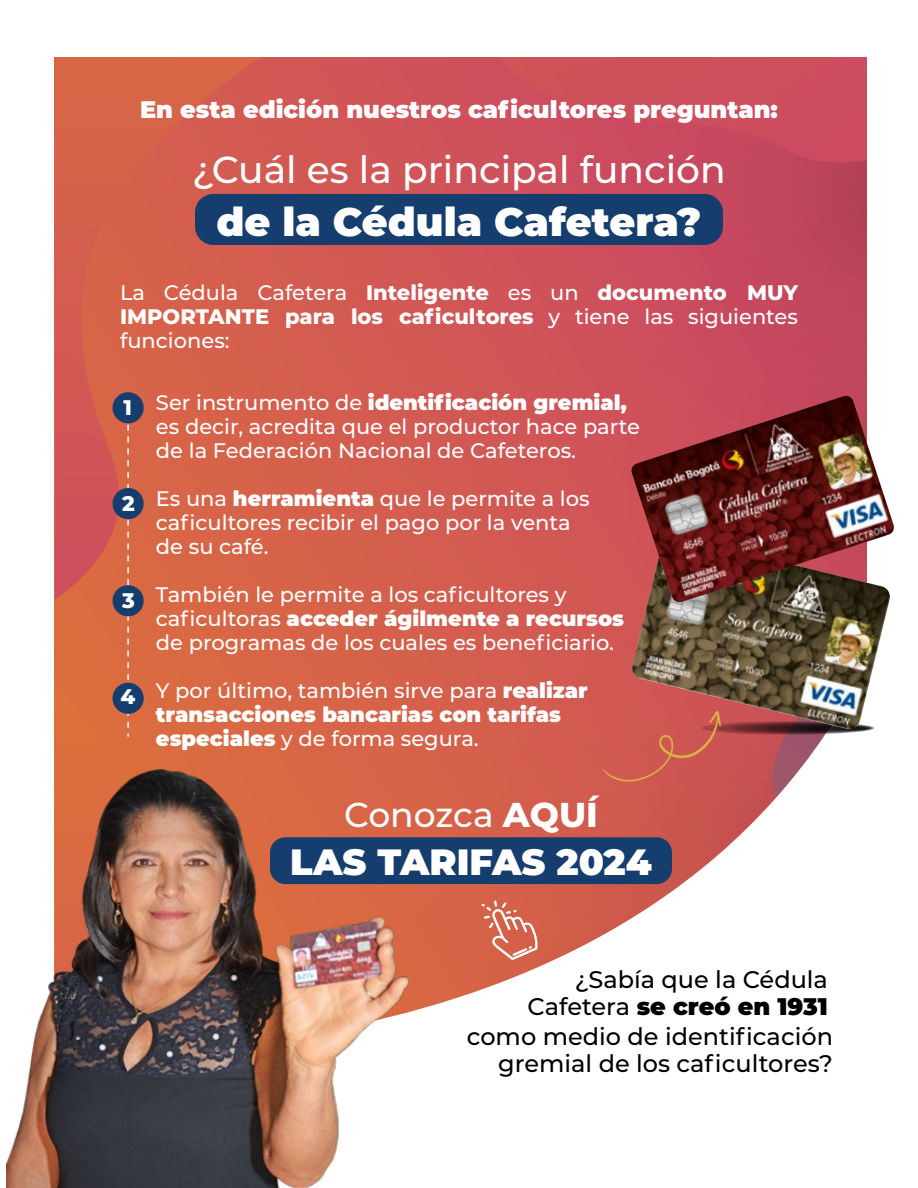
<style>
.page{position:relative;width:918px;height:1188px;background:#fff}
.page>*{position:absolute;margin:0;border:0;box-sizing:border-box;transform-origin:0 0}
.t1{font:900 39.75px "Montserrat";color:#fff}
.t2{font:500 37.65px "Montserrat";color:#fff}
.t3{font:900 36.45px "Montserrat";color:#fff}
.t4{font:500 34.5px "Montserrat";letter-spacing:-.005em;color:#fff}
.t5{font:500 24px/27px "Montserrat";color:#000;text-align:right}
.t6{font:900 24px "Montserrat";color:#fff}
.t7{font:800 21.15px "Montserrat";color:#fff}
.t8{font:500 21px/24px "Montserrat";color:#fff}
.t9{font:800 21px/24px "Montserrat";color:#fff;text-align:justify}
.t10{font:900 21px/24px "Montserrat";color:#fff}
.s1{font-weight:500}
.s2{font-weight:900}
.s3{font-weight:800}
</style>
<div class="page">
<div style="left:55px;top:57px;width:812px;height:1037px;background:#d25953"></div>
<div style="left:54px;top:57px;width:207px;height:542px;background:#d6624a"></div>
<svg style="left:579px;top:197px;width:288px;height:199px"></svg>
<svg style="left:467px;top:57px;width:400px;height:140px"></svg>
<svg style="left:156px;top:657px;width:714px;height:437px;fill:#fff"></svg>
<svg style="left:702px;top:721px;width:173px;height:14px"></svg>
<div style="left:718px;top:722px;width:156px;height:12px;background:#883639;border-radius:50%"></div>
<svg style="left:733px;top:723px;width:140px;height:11px"></svg>
<svg style="left:749px;top:723px;width:123px;height:10px"></svg>
<div style="left:765px;top:724px;width:106px;height:8px;background:#441a1d;border-radius:50%"></div>
<svg style="left:781px;top:725px;width:89px;height:7px"></svg>
<div style="left:796px;top:725px;width:74px;height:6px;background:#1f0f15;border-radius:50%"></div>
<svg style="left:812px;top:726px;width:57px;height:5px"></svg>
<img style="left:631px;top:603px;width:258px;height:127px">
<img style="left:631px;top:396px;width:263px;height:207px">
<div style="left:195px;top:194px;width:528px;height:51px;background:#153e6f;border-radius:18px"></div>
<div style="left:270px;top:837px;width:402px;height:47px;background:#153e6f;border-radius:15px"></div>
<svg style="left:55px;top:413px;width:101px;height:339px"></svg>
<div style="left:113px;top:392px;width:31px;height:31px;background:#153e6f;border-radius:50%"></div>
<div style="left:113px;top:488px;width:31px;height:31px;background:#153e6f;border-radius:50%"></div>
<div style="left:113px;top:585px;width:31px;height:31px;background:#153e6f;border-radius:50%"></div>
<div style="left:113px;top:683px;width:31px;height:31px;background:#153e6f;border-radius:50%"></div>
<svg style="left:482px;top:900px;width:56px;height:60px"></svg>
<svg style="left:603px;top:711px;width:118px;height:71px"></svg>
<img style="left:6px;top:752px;width:410px;height:436px">
<p class="t6" style="left:140px;top:91px;width:639px">En esta edición nuestros caficultores preguntan:</p>
<h2 class="t2" style="left:192px;top:143px;width:535px">¿Cuál es la principal función</h2>
<h1 class="t1" style="left:217px;top:192px;width:486px">de la Cédula Cafetera?</h1>
<p class="t9" style="left:120px;top:280px;width:680px"><span class="s1">La Cédula Cafetera</span> Inteligente <span class="s1">es un</span> documento MUY IMPORTANTE para los caficultores <span class="s1">y tiene las siguientes funciones:</span></p>
<p class="t7" style="left:124px;top:392px;width:10px">1</p>
<p class="t7" style="left:122px;top:488px;width:14px">2</p>
<p class="t7" style="left:122px;top:585px;width:14px">3</p>
<p class="t7" style="left:121px;top:681px;width:16px">4</p>
<p class="t8" style="left:156px;top:389px;width:485px">Ser instrumento de <span class="s2">identificación gremial, </span>es decir, acredita que el productor hace parte de la Federación Nacional de Cafeteros.</p>
<p class="t8" style="left:156px;top:485px;width:435px">Es una <span class="s2">herramienta</span> que le permite a los caficultores recibir el pago por la venta de su café.</p>
<p class="t8" style="left:156px;top:581px;width:470px">También le permite a los caficultores y caficultoras <span class="s2">acceder ágilmente a recursos </span>de programas de los cuales es beneficiario.</p>
<p class="t10" style="left:156px;top:677px;width:433px"><span class="s1">Y por último, también sirve para</span> realizar transacciones bancarias con tarifas especiales <span class="s1">y de forma segura.</span></p>
<h3 class="t4" style="left:344px;top:791px;width:255px">Conozca <span class="s3">AQUÍ</span></h3>
<h3 class="t3" style="left:290px;top:835px;width:363px">LAS TARIFAS 2024</h3>
<p class="t5" style="left:528px;top:965px;width:302px">¿Sabía que la Cédula<br>Cafetera <span class="s2">se creó en 1931</span></p>
<p class="t5" style="left:467px;top:1022px;width:368px">como medio de identificación gremial de los caficultores?</p>
</div>
